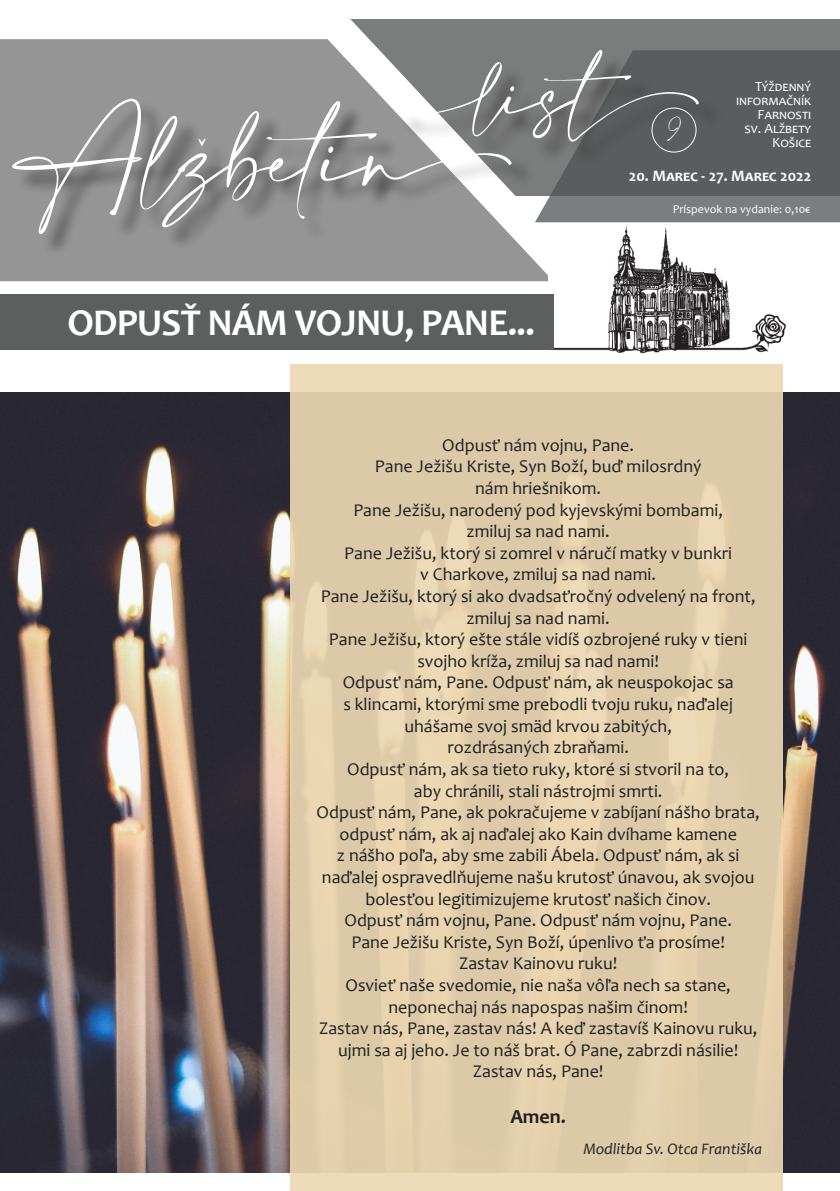
<style>
.page{position:relative;width:840px;height:1191px;background:#fff}
.page>*{position:absolute;margin:0;border:0;box-sizing:border-box;transform-origin:0 0}
.t1{font:68px "Amalfi Coast";color:#fff}
.t2{font:54px "Amalfi Coast";color:#fff}
.t3{font:43.8px "Adobe Devanagari";color:#fff;scale:.78 1}
.t4{font:700 38px "Candara";letter-spacing:-.02em;color:#fff}
.t5{font:700 20px "Candara";color:#231f20}
.t6{font:18px/21.6px "Candara";color:#231f20;text-align:center}
.t7{font:italic 16px "Candara";color:#231f20}
.t8{font:700 16px "Candara";color:#fff}
.t9{font:14px "Candara";color:#fff}
.t10{font:12px "Candara";color:#fff}
.t11{font:12px "Amalfi Coast";color:#fff}
</style>
<div class="page">
<img style="left:0;top:393px;width:839px;height:779px">
<div style="left:0;top:39px;width:548px;height:242px;background:#959595"></div>
<svg style="left:289px;top:19px;width:493px;height:83px;fill:#7b7d7c"></svg>
<img style="left:548px;top:222px;width:249px;height:132px">
<div style="left:0;top:294px;width:553px;height:55px;background:#5d5f5e"></div>
<div style="left:782px;top:19px;width:57px;height:31px;background:#7b7d7c"></div>
<svg style="left:534px;top:50px;width:305px;height:172px;background:#646767"></svg>
<div style="left:400px;top:54px;width:322px;height:112px;background:#231f20;opacity:.75"></div>
<div style="left:16px;top:102px;width:519px;height:156px;background:#231f20;opacity:.75"></div>
<div style="left:203px;top:143px;width:26px;height:26px;background:#231f20;opacity:.75"></div>
<div style="left:651px;top:108px;width:45px;height:44px;border:1px solid #fff;border-radius:50%"></div>
<div style="left:290px;top:364px;width:492px;height:827px;background:linear-gradient(to right,#e2ceac,#e0cdab)"></div>
<p class="t2" style="left:478px;top:66px;width:252px">list</p>
<p class="t9" style="left:754px;top:78px;width:57px">Týždenný</p>
<p class="t9" style="left:735px;top:92px;width:76px">informačník</p>
<p class="t9" style="left:757px;top:106px;width:55px">Farnosti</p>
<p class="t9" style="left:744px;top:120px;width:68px">sv. Alžbety</p>
<p class="t9" style="left:771px;top:134px;width:41px">Košice</p>
<p class="t1" style="left:21px;top:120px;width:488px">Alzbetin</p>
<p class="t11" style="left:666px;top:122px;width:15px">9</p>
<p class="t3" style="left:196px;top:128px;width:18px">ˇ</p>
<p class="t8" style="left:628px;top:166px;width:184px">20. Marec - 27. Marec 2022</p>
<p class="t10" style="left:672px;top:201px;width:139px">Príspevok na vydanie: 0,10€</p>
<p class="t4" style="left:67px;top:299px;width:469px">ODPUSŤ NÁM VOJNU, PANE...</p>
<p class="t6" style="left:442px;top:434px;width:193px">Odpusť nám vojnu, Pane.</p>
<p class="t6" style="left:374px;top:455px;width:328px">Pane Ježišu Kriste, Syn Boží, buď milosrdný nám hriešnikom.</p>
<p class="t6" style="left:353px;top:499px;width:371px">Pane Ježišu, narodený pod kyjevskými bombami, zmiluj sa nad nami.</p>
<p class="t6" style="left:344px;top:542px;width:389px">Pane Ježišu, ktorý si zomrel v náručí matky v bunkri v Charkove, zmiluj sa nad nami.</p>
<p class="t6" style="left:320px;top:585px;width:436px">Pane Ježišu, ktorý si ako dvadsaťročný odvelený na front, zmiluj sa nad nami.</p>
<p class="t6" style="left:329px;top:628px;width:420px">Pane Ježišu, ktorý ešte stále vidíš ozbrojené ruky v tieni svojho kríža, zmiluj sa nad nami!</p>
<p class="t6" style="left:342px;top:671px;width:392px">Odpusť nám, Pane. Odpusť nám, ak neuspokojac sa s klincami, ktorými sme prebodli tvoju ruku, naďalej uhášame svoj smäd krvou zabitých,<br>rozdrásaných zbraňami.</p>
<p class="t6" style="left:347px;top:758px;width:383px">Odpusť nám, ak sa tieto ruky, ktoré si stvoril na to, aby chránili, stali nástrojmi smrti.</p>
<p class="t6" style="left:316px;top:801px;width:444px">Odpusť nám, Pane, ak pokračujeme v zabíjaní nášho brata, odpusť nám, ak aj naďalej ako Kain dvíhame kamene<br>z nášho poľa, aby sme zabili Ábela. Odpusť nám, ak si naďalej ospravedlňujeme našu krutosť únavou, ak svojou bolesťou legitimizujeme krutosť našich činov.</p>
<p class="t6" style="left:344px;top:909px;width:389px">Odpusť nám vojnu, Pane. Odpusť nám vojnu, Pane.</p>
<p class="t6" style="left:351px;top:931px;width:375px">Pane Ježišu Kriste, Syn Boží, úpenlivo ťa prosíme!<br>Zastav Kainovu ruku!</p>
<p class="t6" style="left:345px;top:974px;width:386px">Osvieť naše svedomie, nie naša vôľa nech sa stane, neponechaj nás napospas našim činom!</p>
<p class="t6" style="left:319px;top:1017px;width:439px">Zastav nás, Pane, zastav nás! A keď zastavíš Kainovu ruku, ujmi sa aj jeho. Je to náš brat. Ó Pane, zabrzdi násilie!<br>Zastav nás, Pane!</p>
<p class="t5" style="left:510px;top:1104px;width:57px">Amen.</p>
<p class="t7" style="left:583px;top:1138px;width:180px">Modlitba Sv. Otca Františka</p>
</div>
